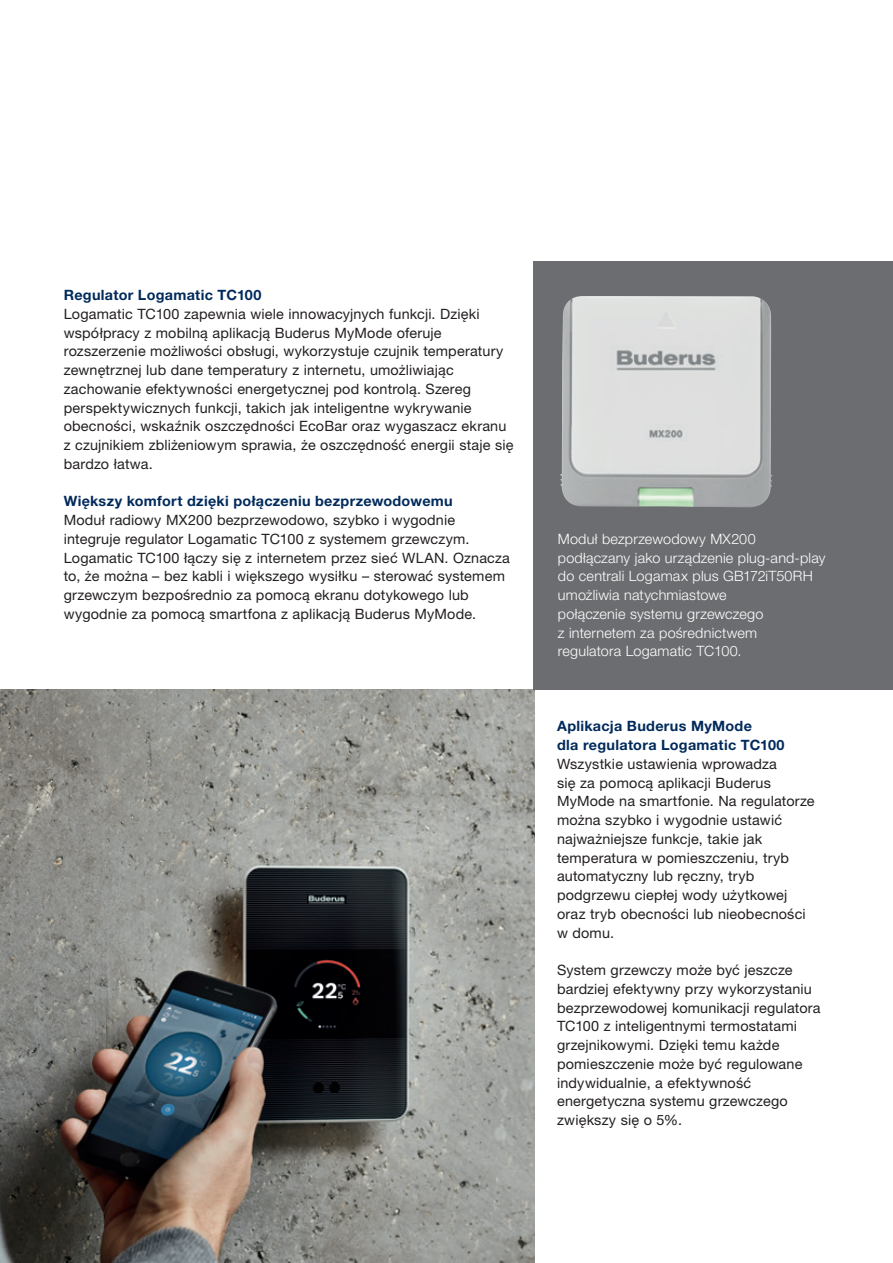
<style>
.page{position:relative;width:893px;height:1263px;background:#fff}
.page>*{position:absolute;margin:0;border:0;box-sizing:border-box;transform-origin:0 0}
.body_9_5_12_4{font:14.25px/18.8px "Helvetica Neue LT Pro";letter-spacing:.01em;color:#231f20}
.body_9_5_12_4-2{font:300 14.25px/18.8px "Helvetica Neue LT Pro";letter-spacing:.015em;color:#fff}
.body_9_5_12_4-3{font:700 14.25px/18.8px "Helvetica Neue LT Pro";letter-spacing:.02em;color:#002a5b}
</style>
<div class="page">
<img style="left:0;top:690px;width:534px;height:573px">
<div style="left:534px;top:261px;width:359px;height:429px;background:#6c6d70"></div>
<img style="left:560px;top:296px;width:212px;height:211px">
<p class="body_9_5_12_4-3" style="left:64px;top:285px;width:199px">Regulator Logamatic TC100</p>
<p class="body_9_5_12_4" style="left:64px;top:304px;width:451px">Logamatic TC100 zapewnia wiele innowacyjnych funkcji. Dzięki współpracy z mobilną aplikacją Buderus MyMode oferuje rozszerzenie możliwości obsługi, wykorzystuje czujnik temperatury zewnętrznej lub dane temperatury z internetu, umożliwiając zachowanie efektywności energetycznej pod kontrolą. Szereg perspektywicznych funkcji, takich jak inteligentne wykrywanie obecności, wskaźnik oszczędności EcoBar oraz wygaszacz ekranu z czujnikiem zbliżeniowym sprawia, że oszczędność energii staje się bardzo łatwa.</p>
<p class="body_9_5_12_4-3" style="left:64px;top:491px;width:390px">Większy komfort dzięki połączeniu bezprzewodowemu</p>
<p class="body_9_5_12_4" style="left:64px;top:510px;width:448px">Moduł radiowy MX200 bezprzewodowo, szybko i wygodnie integruje regulator Logamatic TC100 z systemem grzewczym.<br>Logamatic TC100 łączy się z internetem przez sieć WLAN. Oznacza to, że można – bez kabli i większego wysiłku – sterować systemem grzewczym bezpośrednio za pomocą ekranu dotykowego lub wygodnie za pomocą smartfona z aplikacją Buderus MyMode.</p>
<p class="body_9_5_12_4-2" style="left:558px;top:529px;width:269px">Moduł bezprzewodowy MX200 podłączany jako urządzenie plug-and-play do centrali Logamax plus GB172iT50RH umożliwia natychmiastowe<br>połączenie systemu grzewczego<br>z internetem za pośrednictwem<br>regulatora Logamatic TC100.</p>
<p class="body_9_5_12_4-3" style="left:557px;top:716px;width:229px">Aplikacja Buderus MyMode<br>dla regulatora Logamatic TC100</p>
<p class="body_9_5_12_4" style="left:557px;top:754px;width:259px">Wszystkie ustawienia wprowadza<br>się za pomocą aplikacji Buderus<br>MyMode na smartfonie. Na regulatorze można szybko i wygodnie ustawić najważniejsze funkcje, takie jak temperatura w pomieszczeniu, tryb automatyczny lub ręczny, tryb podgrzewu ciepłej wody użytkowej oraz tryb obecności lub nieobecności w domu.</p>
<p class="body_9_5_12_4" style="left:557px;top:960px;width:265px">System grzewczy może być jeszcze bardziej efektywny przy wykorzystaniu bezprzewodowej komunikacji regulatora TC100 z inteligentnymi termostatami grzejnikowymi. Dzięki temu każde pomieszczenie może być regulowane indywidualnie, a efektywność energetyczna systemu grzewczego zwiększy się o 5%.</p>
</div>
